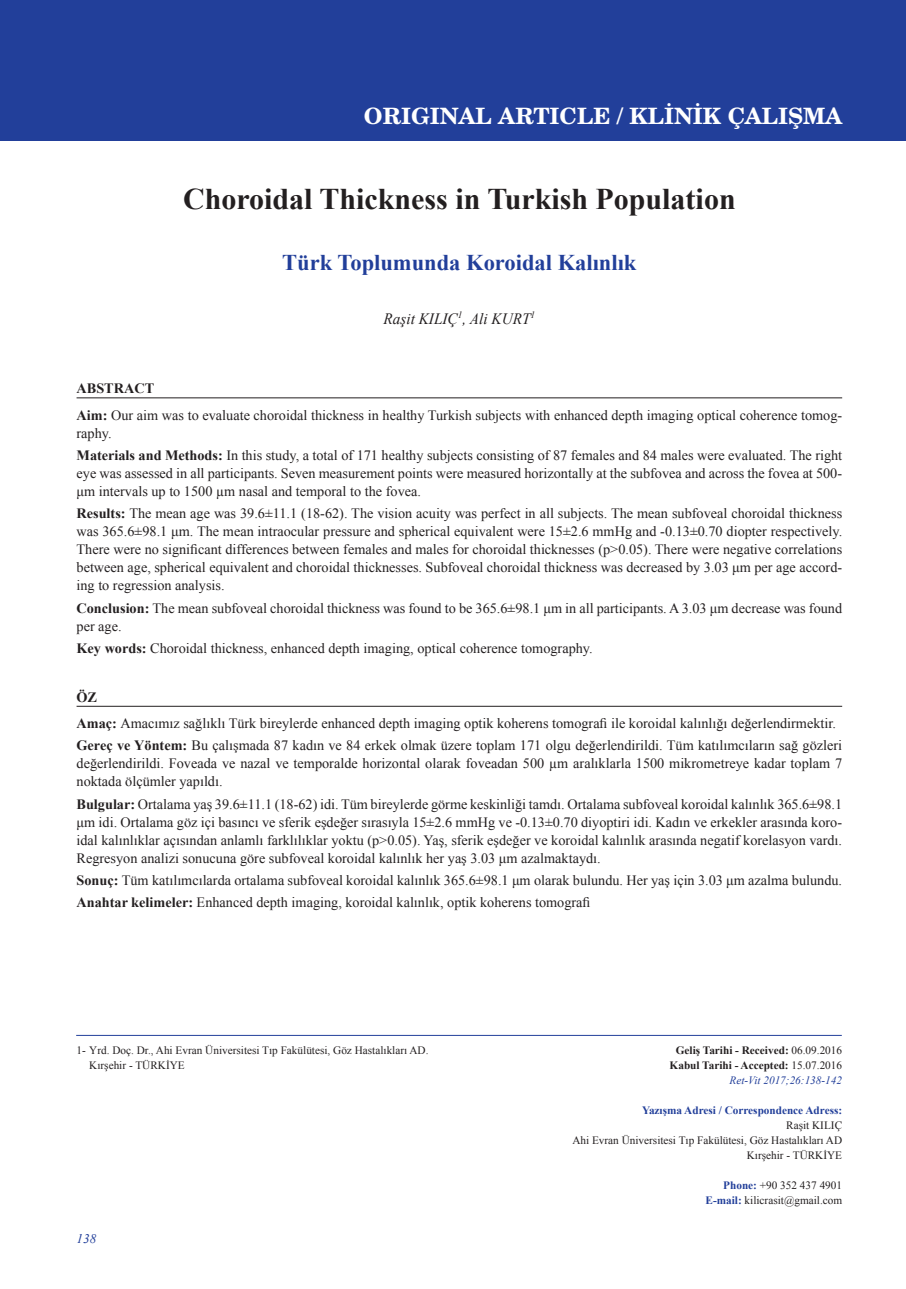
<style>
.page{position:relative;width:906px;height:1289px;background:#fff}
.page>*{position:absolute;margin:0;border:0;box-sizing:border-box;transform-origin:0 0}
.t1{font:700 30px "Times New Roman";color:#231f20}
.t2{font:700 22.5px "Times New Roman";color:#223f9a}
.t3{font:700 22.5px "Te X Gyre Schola";color:#fff}
.t4{font:italic 15.75px "Times New Roman";color:#231f20}
.t5{font:14.25px/18px "Times New Roman";color:#231f20}
.t6{font:italic 13.2px "Times New Roman";color:#223f9a}
.t7{font:11.25px/15px "Times New Roman";color:#231f20;text-align:right}
.t8{font:700 11.25px/15px "Times New Roman";color:#231f20;text-align:right}
.t9{font:700 11.25px "Times New Roman";color:#223f9a}
.s1{font-weight:700}
.s2{font-weight:400}
.s3{font-weight:400;font-style:italic;color:#223f9a}
.s4{font-weight:700;color:#223f9a}
</style>
<div class="page">
<div style="left:0;top:0;width:906px;height:140px;background:#223f9a"></div>
<hr style="left:76px;top:1035px;width:766px;height:1px;background:#223f9a">
<hr style="left:77px;top:397px;width:765px;height:1px;background:#231f20">
<hr style="left:77px;top:706px;width:765px;height:1px;background:#231f20">
<h2 class="t3" style="left:364px;top:106px;width:480px">ORIGINAL ARTICLE / KLİNİK ÇALIŞMA</h2>
<h1 class="t1" style="left:183px;top:182px;width:554px">Choroidal Thickness in Turkish Population</h1>
<h2 class="t2" style="left:282px;top:250px;width:356px">Türk Toplumunda Koroidal Kalınlık</h2>
<p class="t4" style="left:383px;top:309px;width:153px">Raşit KILIÇ<sup>1</sup>, Ali KURT<sup>1</sup></p>
<p class="t5" style="left:77px;top:375px;width:767px;line-height:26.5px"><span class="s1">ABSTRACT<br>Aim:</span> Our aim was to evaluate choroidal thickness in healthy Turkish subjects with enhanced depth imaging optical coherence tomog-</p>
<p class="t5" style="left:77px;top:422px;width:767px;line-height:22.2px">raphy.<br><span class="s1">Materials and Methods:</span> In this study, a total of 171 healthy subjects consisting of 87 females and 84 males were evaluated. The right</p>
<p class="t5" style="left:77px;top:464px;width:767px">eye was assessed in all participants. Seven measurement points were measured horizontally at the subfovea and across the fovea at 500- μm intervals up to 1500 μm nasal and temporal to the fovea.</p>
<p class="t5" style="left:77px;top:504px;width:767px;text-align:justify"><span class="s1">Results:</span> The mean age was 39.6±11.1 (18-62). The vision acuity was perfect in all subjects. The mean subfoveal choroidal thickness was 365.6±98.1 μm. The mean intraocular pressure and spherical equivalent were 15±2.6 mmHg and -0.13±0.70 diopter respectively.<br>There were no significant differences between females and males for choroidal thicknesses (p&gt;0.05). There were negative correlations between age, spherical equivalent and choroidal thicknesses. Subfoveal choroidal thickness was decreased by 3.03 μm per age accord&shy;ing to regression analysis.</p>
<p class="t5" style="left:77px;top:598px;width:767px"><span class="s1">Conclusion:</span> The mean subfoveal choroidal thickness was found to be 365.6±98.1 μm in all participants. A 3.03 μm decrease was found per age.</p>
<p class="t5" style="left:77px;top:639px;width:517px"><span class="s1">Key words:</span> Choroidal thickness, enhanced depth imaging, optical coherence tomography.</p>
<p class="t5" style="left:77px;top:683px;width:761px;line-height:26.5px"><span class="s1">ÖZ<br>Amaç:</span> Amacımız sağlıklı Türk bireylerde enhanced depth imaging optik koherens tomografi ile koroidal kalınlığı değerlendirmektir.</p>
<p class="t5" style="left:77px;top:736px;width:767px;text-align:justify"><span class="s1">Gereç ve Yöntem:</span> Bu çalışmada 87 kadın ve 84 erkek olmak üzere toplam 171 olgu değerlendirildi. Tüm katılımcıların sağ gözleri değerlendirildi. Foveada ve nazal ve temporalde horizontal olarak foveadan 500 μm aralıklarla 1500 mikrometreye kadar toplam 7 noktada ölçümler yapıldı.</p>
<p class="t5" style="left:77px;top:795px;width:767px;text-align:justify"><span class="s1">Bulgular:</span> Ortalama yaş 39.6±11.1 (18-62) idi. Tüm bireylerde görme keskinliği tamdı. Ortalama subfoveal koroidal kalınlık 365.6±98.1 μm idi. Ortalama göz içi basıncı ve sferik eşdeğer sırasıyla 15±2.6 mmHg ve -0.13±0.70 diyoptiri idi. Kadın ve erkekler arasında koro&shy;idal kalınlıklar açısından anlamlı farklılıklar yoktu (p&gt;0.05). Yaş, sferik eşdeğer ve koroidal kalınlık arasında negatif korelasyon vardı.<br>Regresyon analizi sonucuna göre subfoveal koroidal kalınlık her yaş 3.03 μm azalmaktaydı.</p>
<p class="t5" style="left:77px;top:869px;width:767px;line-height:22.2px"><span class="s1">Sonuç:</span> Tüm katılımcılarda ortalama subfoveal koroidal kalınlık 365.6±98.1 μm olarak bulundu. Her yaş için 3.03 μm azalma bulundu.<br><span class="s1">Anahtar kelimeler:</span> Enhanced depth imaging, koroidal kalınlık, optik koherens tomografi</p>
<p class="t7" style="left:89px;top:1042px;width:341px;text-align:left;text-indent:-13px">1- Yrd. Doç. Dr., Ahi Evran Üniversitesi Tıp Fakülütesi, Göz Hastalıkları AD.<br>Kırşehir - TÜRKİYE</p>
<p class="t8" style="left:669px;top:1042px;width:174px">Geliş Tarihi - Received: <span class="s2">06.09.2016<br></span>Kabul Tarihi - Accepted: <span class="s2">15.07.2016<br></span><span class="s3">Ret-Vit 2017;26:138-142</span></p>
<p class="t9" style="left:642px;top:1104px;width:201px">Yazışma Adresi / Correspondence Adress:</p>
<p class="t7" style="left:572px;top:1117px;width:271px">Raşit KILIÇ<br>Ahi Evran Üniversitesi Tıp Fakülütesi, Göz Hastalıkları AD<br>Kırşehir - TÜRKİYE</p>
<p class="t7" style="left:705px;top:1177px;width:138px"><span class="s4">Phone:</span> +90 352 437 4901<br><span class="s4">E-mail:</span> kilicrasit@gmail.com</p>
<p class="t6" style="left:77px;top:1230px;width:21px">138</p>
</div>
